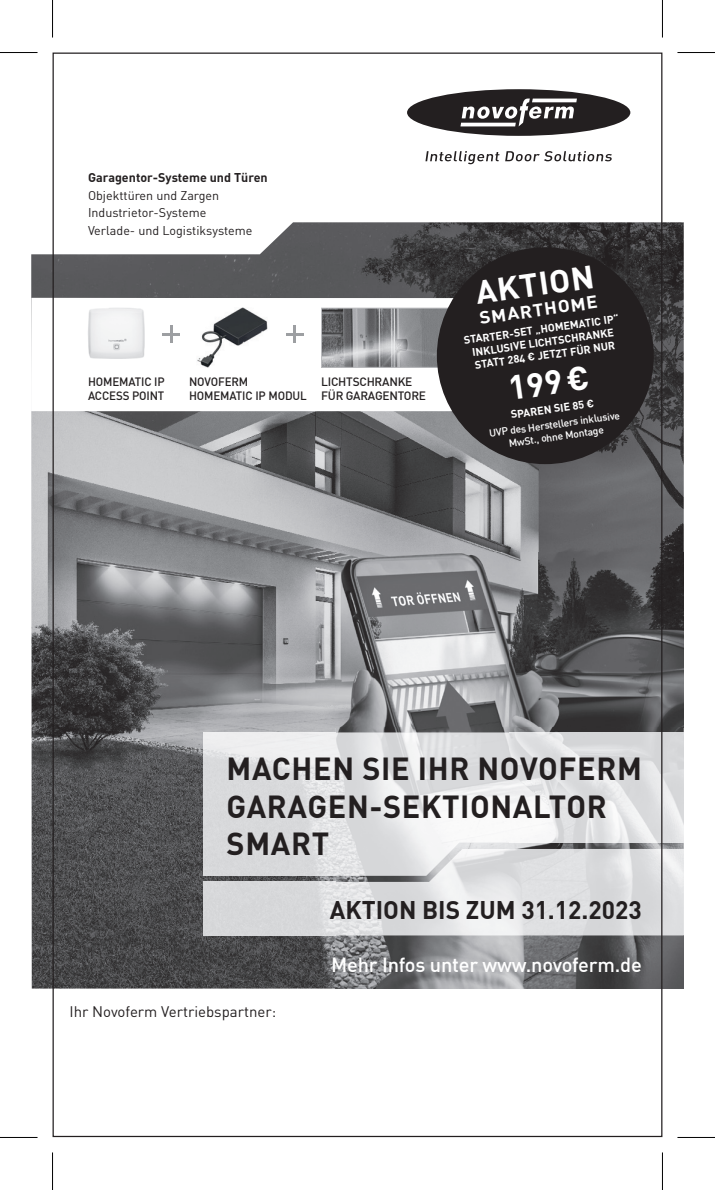
<style>
.page{position:relative;width:715px;height:1190px;background:#fff}
.page>*{position:absolute;margin:0;border:0;box-sizing:border-box;transform-origin:0 0}
.t1{font:700 33.25px "DIN";color:#fff}
.t2{font:700 31.75px "DIN";color:#fff}
.t3{font:700 31.25px/37.5px "DIN";letter-spacing:.02em;color:#231f20}
.t4{font:700 25px "DIN";color:#231f20}
.t5{font:500 20px "DIN";letter-spacing:-.01em;color:#fff}
.t6{font:700 17.25px "DIN";color:#fff;scale:1.07 1}
.t7{font:15px "DIN";color:#231f20}
.t8{font:12.5px/17.5px "DIN";color:#231f20}
.t9{font:700 12.5px "DIN";color:#231f20}
.t10{font:500 12px/14.2px "DIN";letter-spacing:-.01em;color:#231f20}
.t11{font:700 10.75px/13px "DIN";color:#fff;text-align:center}
.t12{font:500 10.25px/12.5px "DIN";color:#fff;text-align:center}
</style>
<div class="page">
<img style="left:31px;top:222px;width:652px;height:766px">
<img style="left:335px;top:552px;width:348px;height:174px">
<img style="left:335px;top:726px;width:174px;height:6px">
<img style="left:509px;top:726px;width:174px;height:122px">
<img style="left:335px;top:848px;width:348px;height:140px">
<img style="left:204px;top:732px;width:306px;height:143px">
<img style="left:509px;top:732px;width:174px;height:110px">
<div style="left:204px;top:881px;width:131px;height:54px;background:#d7d8da"></div>
<svg style="left:425px;top:151px;width:186px;height:13px"></svg>
<svg style="left:407px;top:89px;width:223px;height:47px"></svg>
<svg style="left:31px;top:298px;width:422px;height:113px"></svg>
<img style="left:196px;top:308px;width:71px;height:59px">
<img style="left:83px;top:308px;width:67px;height:50px">
<img style="left:323px;top:310px;width:124px;height:55px">
<div style="left:321px;top:308px;width:294px;height:59px;border:1px solid #bcbdc0"></div>
<hr style="left:286px;top:332px;width:17px;height:3px;background:#9d9fa2">
<hr style="left:293px;top:325px;width:3px;height:17px;background:#9d9fa2">
<hr style="left:162px;top:332px;width:18px;height:3px;background:#9d9fa2">
<svg style="left:170px;top:325px;width:2px;height:17px"></svg>
<div style="left:437px;top:247px;width:216px;height:217px;background:#231f20;border-radius:50%"></div>
<hr style="left:0;top:52px;width:38px;height:1px;background:#000">
<hr style="left:677px;top:52px;width:37px;height:1px;background:#000">
<hr style="left:0;top:1136px;width:38px;height:1px;background:#000">
<hr style="left:677px;top:1136px;width:37px;height:1px;background:#000">
<hr style="left:52px;top:0;width:1px;height:38px;background:#000">
<hr style="left:52px;top:1152px;width:1px;height:37px;background:#000">
<hr style="left:662px;top:0;width:1px;height:38px;background:#000">
<hr style="left:662px;top:1152px;width:1px;height:37px;background:#000">
<p class="t9" style="left:88px;top:169px;width:181px">Garagentor-Systeme und Türen</p>
<p class="t8" style="left:88px;top:186px;width:166px">Objekttüren und Zargen<br>Industrietor-Systeme<br>Verlade- und Logistiksysteme</p>
<p class="t10" style="left:88px;top:374px;width:78px">HOMEMATIC IP<br>ACCESS POINT</p>
<p class="t10" style="left:189px;top:374px;width:119px">NOVOFERM<br>HOMEMATIC IP MODUL</p>
<p class="t10" style="left:321px;top:374px;width:106px">LICHTSCHRANKE<br>FÜR GARAGENTORE</p>
<h2 class="t2" style="left:473px;top:272px;width:121px;rotate:-8deg">AKTION</h2>
<h3 class="t6" style="left:478px;top:307px;width:113px;rotate:-8deg">SMARTHOME</h3>
<p class="t11" style="left:463px;top:333px;width:158px;rotate:-8deg">STARTER-SET „HOMEMATIC IP“<br>INKLUSIVE LICHTSCHRANKE<br>STATT 284 € JETZT FÜR NUR</p>
<p class="t11" style="left:509px;top:407px;width:86px;rotate:-8deg">SPAREN SIE 85 €</p>
<h1 class="t1" style="left:505px;top:367px;width:83px;rotate:-8deg">199 €</h1>
<p class="t12" style="left:488px;top:427px;width:133px;rotate:-8deg">UVP des Herstellers inklusive<br>MwSt., ohne Montage</p>
<h3 class="t3" style="left:226px;top:748px;width:416px">MACHEN SIE IHR NOVOFERM<br>GARAGEN-SEKTIONALTOR<br>SMART</h3>
<h3 class="t4" style="left:330px;top:893px;width:313px">AKTION BIS ZUM 31.12.2023</h3>
<h3 class="t7" style="left:69px;top:1002px;width:208px">Ihr Novoferm Vertriebspartner:</h3>
<h3 class="t5" style="left:331px;top:951px;width:312px">Mehr Infos unter www.novoferm.de</h3>
</div>
